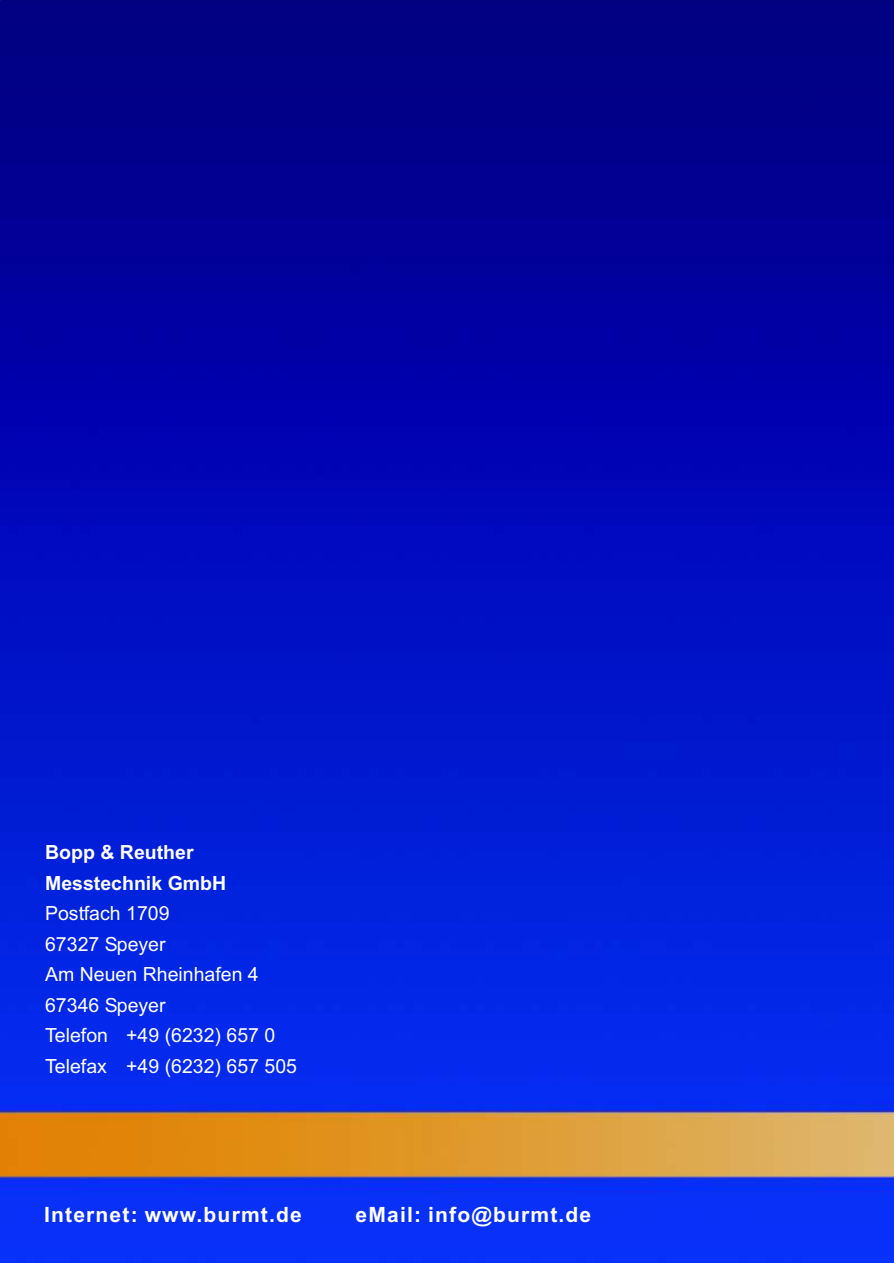
<style>
.page{position:relative;width:894px;height:1263px;background:#fff}
.page>*{position:absolute;margin:0;border:0;box-sizing:border-box;transform-origin:0 0}
.t1{font:700 21px "Arial";letter-spacing:.055em;color:#fff}
.t2{font:19.5px/30.5px "Arial";color:#fff}
.t3{font:700 19.5px/30.5px "Arial";color:#fff}
</style>
<div class="page">
<img style="left:0;top:0;width:894px;height:1263px">
<p class="t3" style="left:45px;top:839px;width:183px">Bopp &amp; Reuther<br>Messtechnik GmbH</p>
<p class="t2" style="left:45px;top:900px;width:253px">Postfach 1709<br>67327 Speyer<br>Am Neuen Rheinhafen 4<br>67346 Speyer<br>Telefon +49 (6232) 657 0<br>Telefax +49 (6232) 657 505</p>
<p class="t1" style="left:44px;top:1207px;width:259px">Internet: www.burmt.de</p>
<p class="t1" style="left:355px;top:1207px;width:237px">eMail: info@burmt.de</p>
</div>
